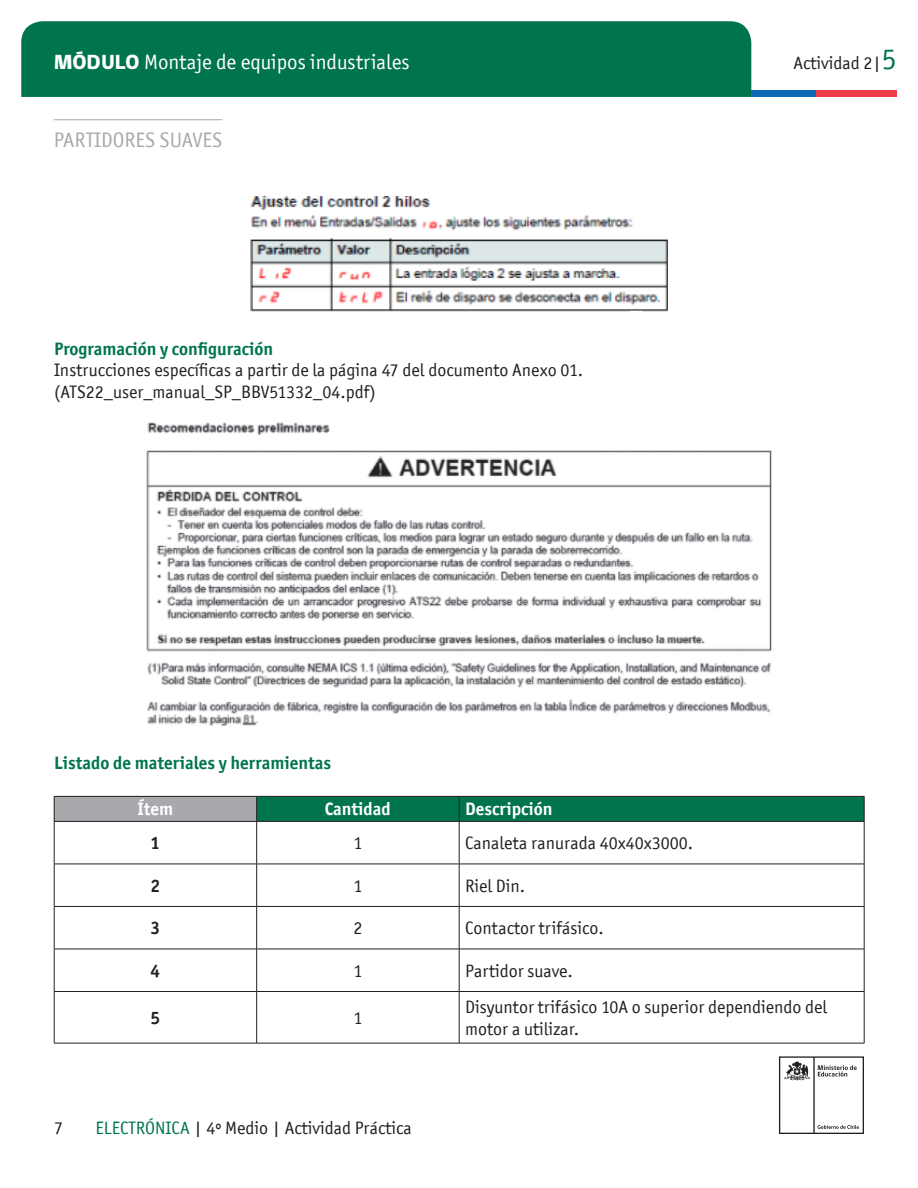
<style>
.page{position:relative;width:918px;height:1188px;background:#fff}
.page>*{position:absolute;margin:0;border:0;box-sizing:border-box;transform-origin:0 0}
.t1{font:21px "Officina San ITC";color:#fff}
.t2{font:21px "Officina San ITC";color:#a8a9ad}
.t3{font:18px/21.6px "Officina San ITC";color:#231f20}
.t4{font:700 18px "Officina San ITC";color:#00754b}
.t5{font:700 18px "Officina San ITC";color:#fff}
.t6{font:700 18px "Officina San ITC";color:#231f20}
.s1{font-family:"gob CL";font-weight:800}
.s2{font-size:30px;color:#00754b}
.s3{color:#00754b}
</style>
<div class="page">
<hr style="left:54px;top:119px;width:168px;height:1px;background:#a8a9ad">
<div style="left:21px;top:21px;width:730px;height:76px;background:#00754b"></div>
<div style="left:751px;top:90px;width:65px;height:7px;background:#0f69b4"></div>
<div style="left:816px;top:90px;width:81px;height:7px;background:#eb3c46"></div>
<svg style="left:779px;top:1056px;width:85px;height:78px"></svg>
<img style="left:250px;top:197px;width:418px;height:114px">
<img style="left:147px;top:423px;width:624px;height:302px">
<div style="left:54px;top:796px;width:203px;height:25px;background:#a8a9ad"></div>
<hr style="left:54px;top:796px;width:203px;height:1px;background:#231f20">
<svg style="left:54px;top:797px;width:1px;height:24px"></svg>
<div style="left:256px;top:796px;width:609px;height:25px;background:#00754b"></div>
<hr style="left:54px;top:821px;width:203px;height:1px;background:#231f20">
<hr style="left:54px;top:822px;width:1px;height:42px;background:#231f20">
<hr style="left:257px;top:821px;width:202px;height:1px;background:#231f20">
<hr style="left:256px;top:822px;width:1px;height:42px;background:#231f20">
<hr style="left:459px;top:821px;width:405px;height:1px;background:#231f20">
<hr style="left:459px;top:822px;width:1px;height:42px;background:#231f20">
<hr style="left:864px;top:822px;width:1px;height:42px;background:#231f20">
<hr style="left:54px;top:864px;width:203px;height:1px;background:#231f20">
<hr style="left:54px;top:864px;width:1px;height:42px;background:#231f20">
<hr style="left:257px;top:864px;width:202px;height:1px;background:#231f20">
<hr style="left:256px;top:864px;width:1px;height:42px;background:#231f20">
<hr style="left:459px;top:864px;width:405px;height:1px;background:#231f20">
<hr style="left:459px;top:864px;width:1px;height:42px;background:#231f20">
<hr style="left:864px;top:864px;width:1px;height:42px;background:#231f20">
<hr style="left:54px;top:906px;width:203px;height:1px;background:#231f20">
<hr style="left:54px;top:907px;width:1px;height:42px;background:#231f20">
<hr style="left:257px;top:906px;width:202px;height:1px;background:#231f20">
<hr style="left:256px;top:907px;width:1px;height:42px;background:#231f20">
<hr style="left:459px;top:906px;width:405px;height:1px;background:#231f20">
<hr style="left:459px;top:907px;width:1px;height:42px;background:#231f20">
<hr style="left:864px;top:907px;width:1px;height:42px;background:#231f20">
<hr style="left:54px;top:949px;width:203px;height:1px;background:#231f20">
<hr style="left:54px;top:949px;width:1px;height:42px;background:#231f20">
<hr style="left:257px;top:949px;width:202px;height:1px;background:#231f20">
<hr style="left:256px;top:949px;width:1px;height:42px;background:#231f20">
<hr style="left:459px;top:949px;width:405px;height:1px;background:#231f20">
<hr style="left:459px;top:949px;width:1px;height:42px;background:#231f20">
<hr style="left:864px;top:949px;width:1px;height:42px;background:#231f20">
<hr style="left:54px;top:991px;width:203px;height:1px;background:#231f20">
<hr style="left:54px;top:992px;width:1px;height:51px;background:#231f20">
<hr style="left:257px;top:991px;width:202px;height:1px;background:#231f20">
<hr style="left:256px;top:992px;width:1px;height:51px;background:#231f20">
<hr style="left:459px;top:991px;width:405px;height:1px;background:#231f20">
<hr style="left:459px;top:992px;width:1px;height:51px;background:#231f20">
<hr style="left:864px;top:992px;width:1px;height:51px;background:#231f20">
<hr style="left:54px;top:1043px;width:203px;height:1px;background:#231f20">
<hr style="left:257px;top:1043px;width:202px;height:1px;background:#231f20">
<hr style="left:459px;top:1043px;width:405px;height:1px;background:#231f20">
<p class="t1" style="left:54px;top:50px;width:357px"><span class="s1">MÓDULO</span> Montaje de equipos industriales</p>
<p class="t2" style="left:54px;top:127px;width:170px">PARTIDORES SUAVES</p>
<p class="t4" style="left:54px;top:337px;width:221px">Programación y configuración</p>
<p class="t3" style="left:54px;top:359px;width:530px">Instrucciones específicas a partir de la página 47 del documento Anexo 01.</p>
<p class="t3" style="left:54px;top:381px;width:323px">(ATS22_user_manual_SP_BBV51332_04.pdf)</p>
<p class="t3" style="left:794px;top:52px;width:105px">Actividad 2|<span class="s2">5</span></p>
<p class="t4" style="left:54px;top:751px;width:279px">Listado de materiales y herramientas</p>
<p class="t5" style="left:138px;top:798px;width:37px">Ítem</p>
<p class="t5" style="left:325px;top:798px;width:68px">Cantidad</p>
<p class="t5" style="left:465px;top:798px;width:89px">Descripción</p>
<p class="t6" style="left:151px;top:832px;width:11px">1</p>
<p class="t3" style="left:353px;top:832px;width:10px">1</p>
<p class="t3" style="left:465px;top:832px;width:230px">Canaleta ranurada 40x40x3000.</p>
<p class="t6" style="left:151px;top:874px;width:11px">2</p>
<p class="t3" style="left:353px;top:875px;width:10px">1</p>
<p class="t3" style="left:465px;top:875px;width:62px">Riel Din.</p>
<p class="t6" style="left:151px;top:917px;width:11px">3</p>
<p class="t3" style="left:353px;top:917px;width:10px">2</p>
<p class="t3" style="left:465px;top:917px;width:140px">Contactor trifásico.</p>
<p class="t6" style="left:151px;top:959px;width:11px">4</p>
<p class="t3" style="left:353px;top:960px;width:10px">1</p>
<p class="t3" style="left:465px;top:960px;width:109px">Partidor suave.</p>
<p class="t6" style="left:151px;top:1007px;width:11px">5</p>
<p class="t3" style="left:353px;top:1007px;width:10px">1</p>
<p class="t3" style="left:465px;top:996px;width:363px">Disyuntor trifásico 10A o superior dependiendo del motor a utilizar.</p>
<p class="t3" style="left:54px;top:1117px;width:10px">7</p>
<p class="t3" style="left:95px;top:1117px;width:318px"><span class="s3">ELECTRÓNICA</span> | 4º Medio | Actividad Práctica</p>
</div>
